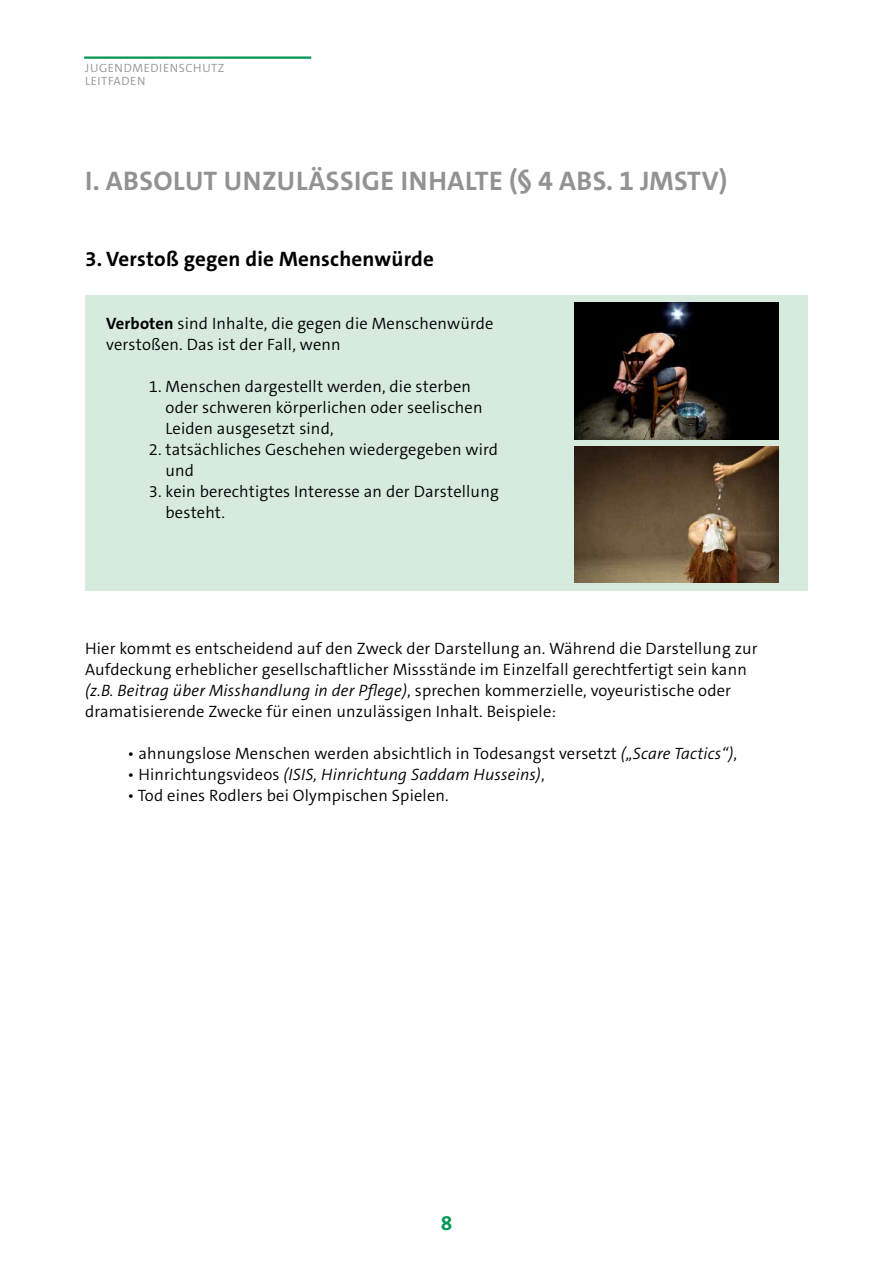
<style>
.page{position:relative;width:893px;height:1263px;background:#fff}
.page>*{position:absolute;margin:0;border:0;box-sizing:border-box;transform-origin:0 0}
.t1{font:700 27px "The Sans C5";letter-spacing:.02em;color:#919291}
.t2{font:700 21px "The Sans C5";letter-spacing:.01em;color:#000}
.t3{font:700 21px "The Sans C5";color:#009654}
.t4{font:300 16.5px/21px "The Sans C5";letter-spacing:.01em;color:#000}
.t5{font:italic 300 16.5px "The Sans C5";letter-spacing:.01em;color:#000}
.t6{font:300 12px/13.5px "The Sans C5";letter-spacing:.05em;color:#919291}
.s1{font-weight:700}
.s2{font-style:italic}
.s3{font-style:normal}
</style>
<div class="page">
<hr style="left:84px;top:56px;width:227px;height:3px;background:#009654">
<div style="left:85px;top:296px;width:723px;height:295px;background:#d6eadd"></div>
<img style="left:574px;top:303px;width:204px;height:136px">
<img style="left:574px;top:447px;width:204px;height:136px">
<p class="t6" style="left:85px;top:61px;width:141px">JUGENDMEDIENSCHUTZ<br>LEITFADEN</p>
<h1 class="t1" style="left:85px;top:164px;width:644px">I. ABSOLUT UNZULÄSSIGE INHALTE (§ 4 ABS. 1 JMSTV)</h1>
<p class="t2" style="left:85px;top:246px;width:350px">3. Verstoß gegen die Menschenwürde</p>
<p class="t4" style="left:106px;top:313px;width:389px"><span class="s1">Verboten</span> sind Inhalte, die gegen die Menschenwürde verstoßen. Das ist der Fall, wenn</p>
<p class="t4" style="left:166px;top:376px;width:319px;text-indent:-17px">1. Menschen dargestellt werden, die sterben oder schweren körperlichen oder seelischen<br>Leiden ausgesetzt sind,</p>
<p class="t4" style="left:166px;top:439px;width:334px;text-indent:-17px">2. tatsächliches Geschehen wiedergegeben wird und</p>
<p class="t4" style="left:166px;top:481px;width:335px;text-indent:-17px">3. kein berechtigtes Interesse an der Darstellung besteht.</p>
<p class="t4" style="left:85px;top:638px;width:674px">Hier kommt es entscheidend auf den Zweck der Darstellung an. Während die Darstellung zur Aufdeckung erheblicher gesellschaftlicher Missstände im Einzelfall gerechtfertigt sein kann <span class="s2">(z.B. Beitrag über Misshandlung in der Pflege)</span>, sprechen kommerzielle, voyeuristische oder dramatisierende Zwecke für einen unzulässigen Inhalt. Beispiele:</p>
<p class="t4" style="left:128px;top:743px;width:611px">• ahnungslose Menschen werden absichtlich in Todesangst versetzt <span class="s2">(„Scare Tactics“)</span>,</p>
<p class="t5" style="left:128px;top:764px;width:418px"><span class="s3">• Hinrichtungsvideos</span> (ISIS, Hinrichtung Saddam Husseins)<span class="s3">,</span></p>
<p class="t4" style="left:128px;top:785px;width:323px">• Tod eines Rodlers bei Olympischen Spielen.</p>
<p class="t3" style="left:441px;top:1209px;width:13px">8</p>
</div>
